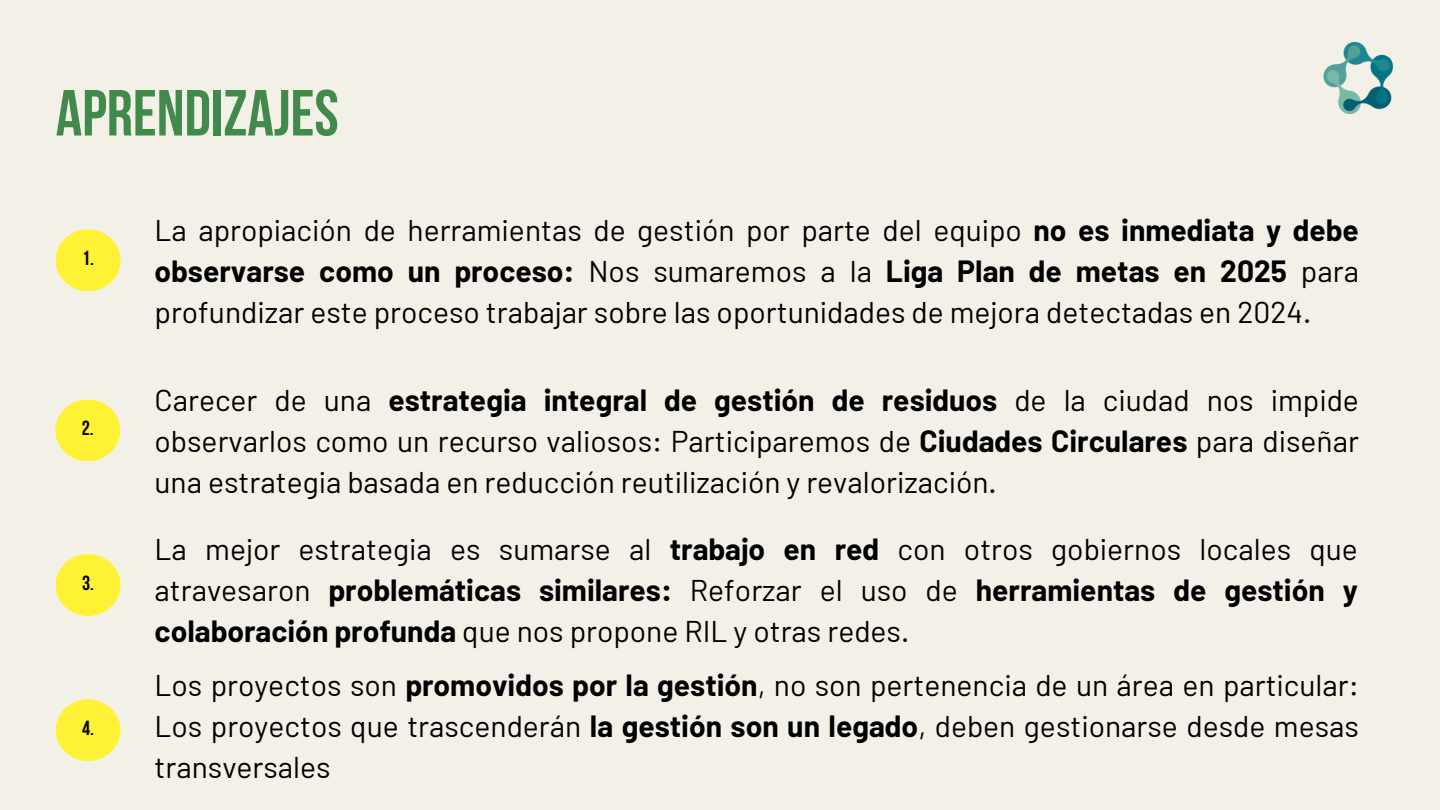
<style>
.page{position:relative;width:1440px;height:810px;background:#f3f1e7}
.page>*{position:absolute;margin:0;border:0;box-sizing:border-box;transform-origin:0 0}
.t1{font:700 65px "Bebas Neue";color:#418a4c}
.t2{font:30px/41.2px "Barlow";color:#000;text-align:justify}
.t3{font:700 20.4px "Bebas Neue";color:#000}
.s1{font-weight:700}
</style>
<div class="page">
<svg style="left:56px;top:230px;width:64px;height:61px"></svg>
<svg style="left:55px;top:400px;width:65px;height:61px"></svg>
<svg style="left:56px;top:554px;width:64px;height:62px"></svg>
<svg style="left:56px;top:699px;width:64px;height:62px"></svg>
<img style="left:1323px;top:41px;width:71px;height:73px">
<p class="t1" style="left:56px;top:87px;width:284px">APRENDIZAJES</p>
<h1 class="t3" style="left:82px;top:250px;width:13px">1.</h1>
<p class="t3" style="left:82px;top:420px;width:13px">2.</p>
<p class="t3" style="left:82px;top:575px;width:13px">3.</p>
<h2 class="t3" style="left:82px;top:720px;width:13px">4.</h2>
<h2 class="t2" style="left:155px;top:208px;width:1206px">La apropiación de herramientas de gestión por parte del equipo <span class="s1">no es inmediata y debe observarse como un proceso:</span> Nos sumaremos a la <span class="s1">Liga Plan de metas en 2025</span> para profundizar este proceso trabajar sobre las oportunidades de mejora detectadas en 2024.</h2>
<p class="t2" style="left:155px;top:378px;width:1206px">Carecer de una <span class="s1">estrategia integral de gestión de residuos</span> de la ciudad nos impide observarlos como un recurso valiosos: Participaremos de <span class="s1">Ciudades Circulares</span> para diseñar una estrategia basada en reducción reutilización y revalorización.</p>
<h2 class="t2" style="left:155px;top:527px;width:1205px">La mejor estrategia es sumarse al <span class="s1">trabajo en red</span> con otros gobiernos locales que atravesaron <span class="s1">problemáticas similares:</span> Reforzar el uso de <span class="s1">herramientas de gestión y colaboración profunda</span> que nos propone RIL y otras redes.</h2>
<p class="t2" style="left:155px;top:663px;width:1206px">Los proyectos son <span class="s1">promovidos por la gestión</span>, no son pertenencia de un área en particular:<br>Los proyectos que trascenderán <span class="s1">la gestión son un legado</span>, deben gestionarse desde mesas transversales</p>
</div>
